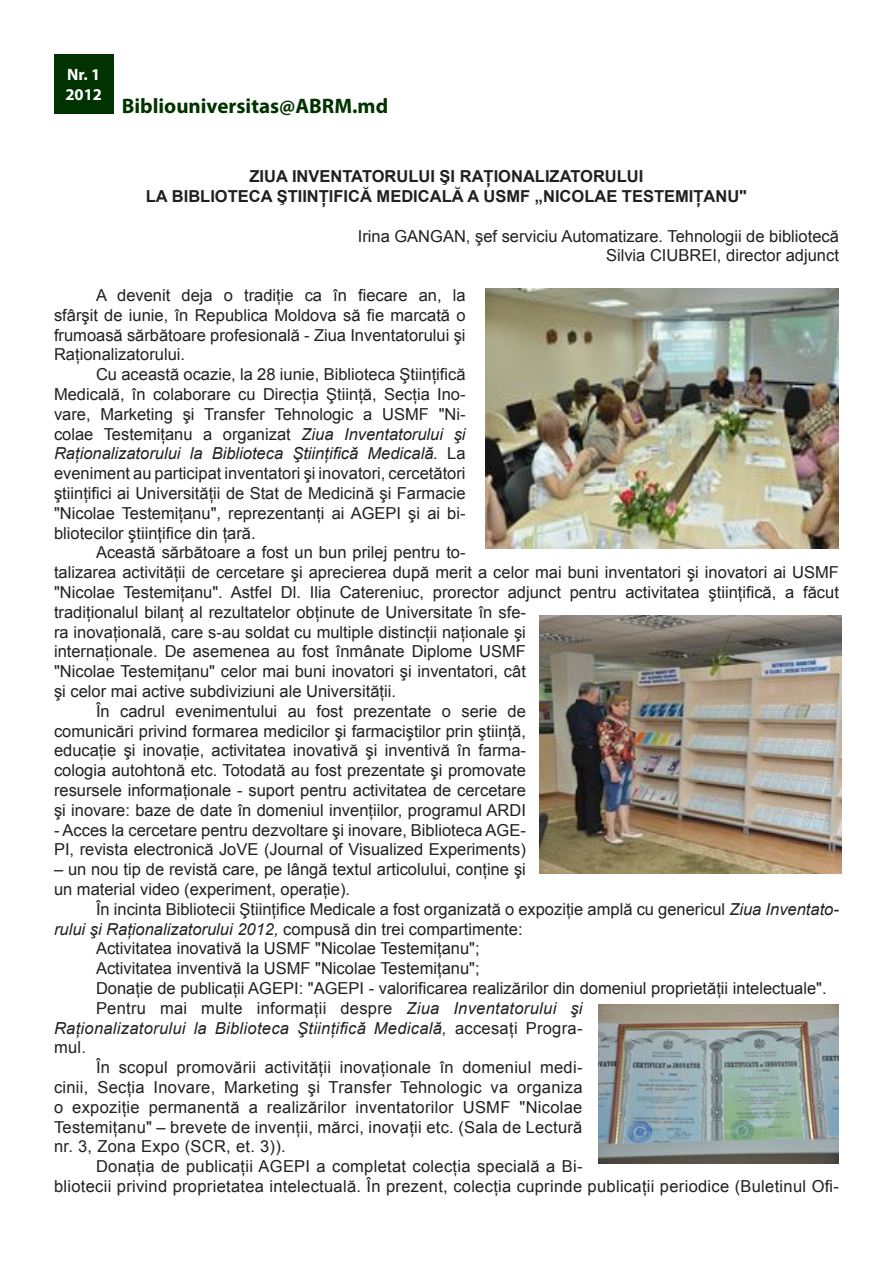
<style>
.page{position:relative;width:893px;height:1263px;background:#fff}
.page>*{position:absolute;margin:0;border:0;box-sizing:border-box;transform-origin:0 0}
.t1{font:700 21px "Myriad Pro";color:#030}
.t2{font:16.5px/19.8px "Arial";color:#231f20;text-align:justify}
.t3{font:16.5px/19.8px "Arial";letter-spacing:.02em;color:#231f20}
.t4{font:italic 16.5px/19.8px "Arial";letter-spacing:.02em;color:#231f20;text-align:justify}
.t5{font:700 16.5px/19.8px "Arial";color:#231f20;text-align:center}
.t6{font:700 16.5px "Myriad Pro";color:#fff}
.s1{font-style:italic}
.s2{font-style:normal}
</style>
<div class="page">
<div style="left:54px;top:54px;width:59px;height:59px;background:#030"></div>
<img style="left:485px;top:288px;width:354px;height:261px">
<img style="left:539px;top:615px;width:303px;height:258px">
<img style="left:598px;top:1004px;width:240px;height:159px">
<p class="t6" style="left:67px;top:64px;width:35px">Nr. 1</p>
<p class="t6" style="left:65px;top:83px;width:38px">2012</p>
<p class="t1" style="left:122px;top:93px;width:268px">Bibliouniversitas@ABRM.md</p>
<p class="t5" style="left:146px;top:167px;width:603px">ZIUA INVENTATORULUI ŞI RAŢIONALIZATORULUI<br>LA BIBLIOTECA ŞTIINŢIFICĂ MEDICALĂ A USMF „NICOLAE TESTEMIŢANU"</p>
<p class="t2" style="left:358px;top:226px;width:483px">Irina GANGAN, şef serviciu Automatizare. Tehnologii de bibliotecă</p>
<p class="t2" style="left:606px;top:246px;width:234px">Silvia CIUBREI, director adjunct</p>
<p class="t2" style="left:54px;top:285px;width:413px;text-indent:42px">A devenit deja o tradiţie ca în fiecare an, la sfârşit de iunie, în Republica Moldova să fie marcată o frumoasă sărbătoare profesională - Ziua Inventatorului şi Raţionalizatorului.</p>
<p class="t2" style="left:54px;top:365px;width:413px;text-indent:42px">Cu această ocazie, la 28 iunie, Biblioteca Ştiinţifică Medicală, în colaborare cu Direcţia Ştiinţă, Secţia Ino&shy;vare, Marketing şi Transfer Tehnologic a USMF "Ni&shy;colae Testemiţanu a organizat <span class="s1">Ziua Inventatorului şi Raţionalizatorului la Biblioteca Ştiinţifică Medicală.</span> La eveniment au participat inventatori şi inovatori, cercetători ştiinţifici ai Universităţii de Stat de Medicină şi Farmacie "Nicolae Testemiţanu", reprezentanţi ai AGEPI şi ai bi&shy;bliotecilor ştiinţifice din ţară.</p>
<p class="t2" style="left:54px;top:543px;width:786px;text-align:left;text-indent:42px">Această sărbătoare a fost un bun prilej pentru to-<br>talizarea activităţii de cercetare şi aprecierea după merit a celor mai buni inventatori şi inovatori ai USMF "Nicolae Testemiţanu". Astfel Dl. Ilia Catereniuc, prorector adjunct pentru activitatea ştiinţifică, a făcut tradiţionalul bilanţ al rezultatelor obţinute de Universitate în sfe-<br>ra inovaţională, care s-au soldat cu multiple distincţii naţionale şi<br>internaţionale. De asemenea au fost înmânate Diplome USMF<br>"Nicolae Testemiţanu" celor mai buni inovatori şi inventatori, cât<br>şi celor mai active subdiviziuni ale Universităţii.</p>
<p class="t2" style="left:54px;top:701px;width:473px;text-indent:42px">În cadrul evenimentului au fost prezentate o serie de comunicări privind formarea medicilor şi farmaciştilor prin ştiinţă, educaţie şi inovaţie, activitatea inovativă şi inventivă în farma&shy;cologia autohtonă etc. Totodată au fost prezentate şi promovate resursele informaţionale - suport pentru activitatea de cercetare şi inovare: baze de date în domeniul invenţiilor, programul ARDI</p>
<p class="t2" style="left:54px;top:820px;width:473px">- Acces la cercetare pentru dezvoltare şi inovare, Biblioteca AGE-<br>PI, revista electronică JoVE (Journal of Visualized Experiments)</p>
<p class="t2" style="left:54px;top:860px;width:473px">– un nou tip de revistă care, pe lângă textul articolului, conţine şi un material video (experiment, operaţie).</p>
<p class="t2" style="left:54px;top:899px;width:786px;text-indent:42px">În incinta Bibliotecii Ştiinţifice Medicale a fost organizată o expoziţie amplă cu genericul <span class="s1">Ziua Inventato&shy;rului şi Raţionalizatorului 2012,</span> compusă din trei compartimente:</p>
<p class="t2" style="left:96px;top:939px;width:385px">Activitatea inovativă la USMF "Nicolae Testemiţanu";</p>
<p class="t2" style="left:96px;top:959px;width:385px">Activitatea inventivă la USMF "Nicolae Testemiţanu";</p>
<p class="t2" style="left:96px;top:978px;width:732px">Donaţie de publicaţii AGEPI: "AGEPI - valorificarea realizărilor din domeniul proprietăţii intelectuale".</p>
<p class="t4" style="left:54px;top:998px;width:530px;text-indent:42px"><span class="s2">Pentru mai multe informaţii despre</span> Ziua Inventatorului şi Raţionalizatorului la Biblioteca Ştiinţifică Medicală, <span class="s2">accesaţi Progra&shy;mul.</span></p>
<p class="t2" style="left:54px;top:1058px;width:530px;text-indent:42px">În scopul promovării activităţii inovaţionale în domeniul medi&shy;cinii, Secţia Inovare, Marketing şi Transfer Tehnologic va organiza o expoziţie permanentă a realizărilor inventatorilor USMF "Nicolae Testemiţanu" – brevete de invenţii, mărci, inovaţii etc. (Sala de Lectură nr. 3, Zona Expo (SCR, et. 3)).</p>
<p class="t3" style="left:54px;top:1157px;width:786px;text-indent:42px">Donaţia de publicaţii AGEPI a completat colecţia specială a Bi-<br>bliotecii privind proprietatea intelectuală. În prezent, colecţia cuprinde publicaţii periodice (Buletinul Ofi-</p>
</div>
